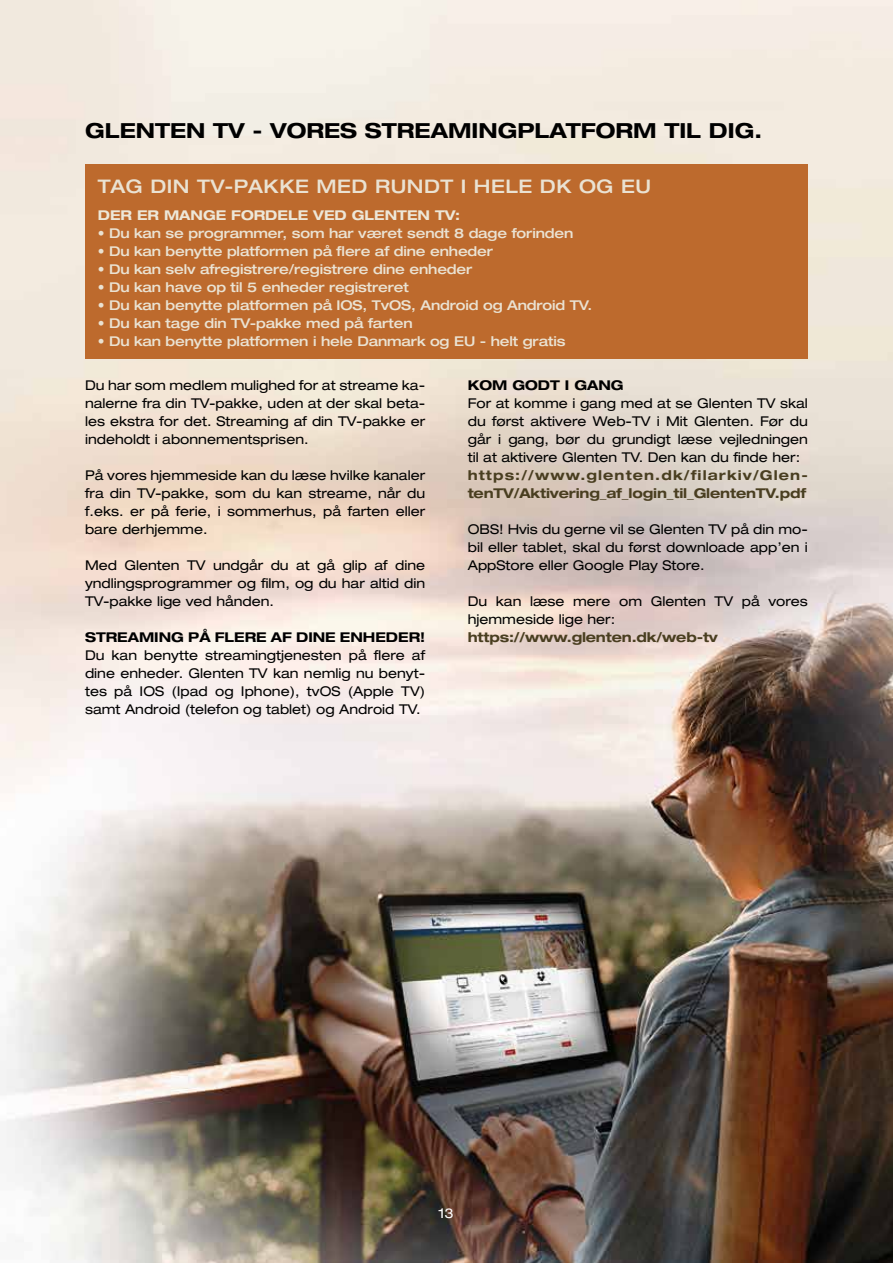
<style>
.page{position:relative;width:893px;height:1263px;background:#fff}
.page>*{position:absolute;margin:0;border:0;box-sizing:border-box;transform-origin:0 0}
.t1{font:700 expanded 20.85px "Helvetica Neue";color:#000}
.t2{font:500 expanded 18.75px "Helvetica Neue";letter-spacing:.025em;color:#eae2d2}
.t3{font:expanded 13.5px/18px "Helvetica Neue";color:#000;text-align:justify}
.t4{font:500 expanded 13.5px "Helvetica Neue";letter-spacing:-.01em;color:#eae2d2}
.t5{font:700 expanded 13.5px/18px "Helvetica Neue";letter-spacing:-.01em;color:#493e20}
.t6{font:700 expanded 13.5px "Helvetica Neue";color:#000}
.t7{font:700 expanded 13.5px "Helvetica Neue";color:#ede7d8}
.t8{font:expanded 13.5px "Helvetica Neue";color:#fff}
</style>
<div class="page">
<img style="left:0;top:0;width:893px;height:1263px">
<div style="left:85px;top:165px;width:723px;height:194px;background:#bd6a2d"></div>
<h1 class="t1" style="left:85px;top:117px;width:678px">GLENTEN TV - VORES STREAMINGPLATFORM TIL DIG.</h1>
<h2 class="t2" style="left:98px;top:174px;width:555px">TAG DIN TV-PAKKE MED RUNDT I HELE DK OG EU</h2>
<p class="t7" style="left:98px;top:206px;width:364px">DER ER MANGE FORDELE VED GLENTEN TV:</p>
<p class="t4" style="left:98px;top:224px;width:477px">• Du kan se programmer, som har været sendt 8 dage forinden</p>
<p class="t4" style="left:98px;top:242px;width:397px">• Du kan benytte platformen på flere af dine enheder</p>
<p class="t4" style="left:98px;top:260px;width:376px">• Du kan selv afregistrere/registrere dine enheder</p>
<p class="t4" style="left:98px;top:278px;width:313px">• Du kan have op til 5 enheder registreret</p>
<p class="t4" style="left:98px;top:296px;width:496px">• Du kan benytte platformen på IOS, TvOS, Android og Android TV.</p>
<p class="t4" style="left:98px;top:314px;width:316px">• Du kan tage din TV-pakke med på farten</p>
<p class="t4" style="left:98px;top:332px;width:469px">• Du kan benytte platformen i hele Danmark og EU - helt gratis</p>
<p class="t3" style="left:85px;top:376px;width:342px">Du har som medlem mulighed for at streame ka&shy;nalerne fra din TV-pakke, uden at der skal beta&shy;les ekstra for det. Streaming af din TV-pakke er indeholdt i abonnementsprisen.</p>
<p class="t3" style="left:85px;top:466px;width:342px">På vores hjemmeside kan du læse hvilke kanaler fra din TV-pakke, som du kan streame, når du f.eks. er på ferie, i sommerhus, på farten eller bare derhjemme.</p>
<p class="t3" style="left:85px;top:556px;width:342px">Med Glenten TV undgår du at gå glip af dine yndlingsprogrammer og film, og du har altid din TV-pakke lige ved hånden.</p>
<p class="t6" style="left:85px;top:629px;width:342px">STREAMING PÅ FLERE AF DINE ENHEDER!</p>
<p class="t3" style="left:85px;top:646px;width:342px">Du kan benytte streamingtjenesten på flere af dine enheder. Glenten TV kan nemlig nu benyt&shy;tes på IOS (Ipad og Iphone), tvOS (Apple TV) samt Android (telefon og tablet) og Android TV.</p>
<p class="t6" style="left:468px;top:377px;width:157px">KOM GODT I GANG</p>
<p class="t3" style="left:468px;top:394px;width:342px">For at komme i gang med at se Glenten TV skal du først aktivere Web-TV i Mit Glenten. Før du går i gang, bør du grundigt læse vejledningen til at aktivere Glenten TV. Den kan du finde her:</p>
<p class="t5" style="left:468px;top:466px;width:342px">https://www.glenten.dk/filarkiv/Glen&shy;tenTV/Aktivering_af_login_til_GlentenTV.pdf</p>
<p class="t3" style="left:468px;top:520px;width:342px">OBS! Hvis du gerne vil se Glenten TV på din mo&shy;bil eller tablet, skal du først downloade app’en i AppStore eller Google Play Store.</p>
<p class="t3" style="left:468px;top:592px;width:342px">Du kan læse mere om Glenten TV på vores hjemmeside lige her:</p>
<p class="t5" style="left:468px;top:628px;width:252px">https://www.glenten.dk/web-tv</p>
<p class="t8" style="left:439px;top:1205px;width:17px">13</p>
</div>
